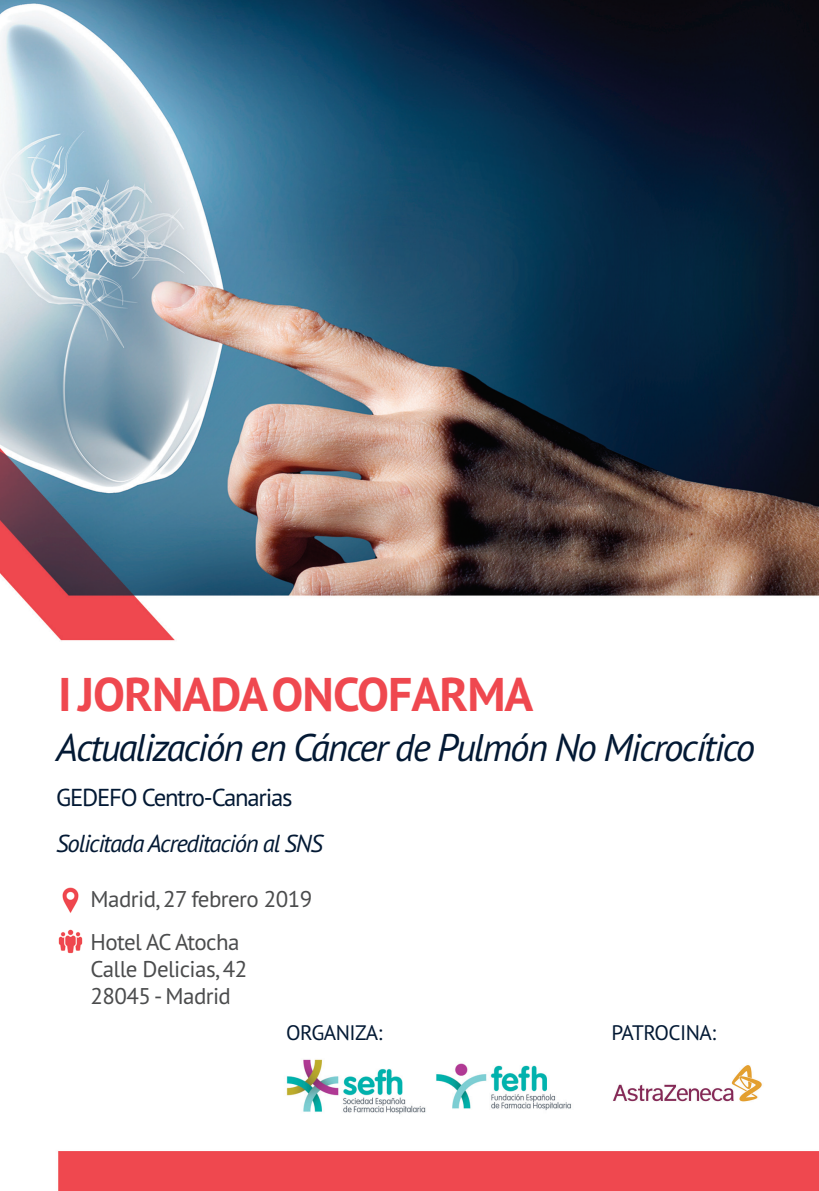
<style>
.page{position:relative;width:819px;height:1191px;background:#fff}
.page>*{position:absolute;margin:0;border:0;box-sizing:border-box;transform-origin:0 0}
.t1{font:700 47.25px "PT Sans";letter-spacing:-.02em;color:#ef484f}
.t2{font:italic 38.5px "PT Sans";letter-spacing:-.05em;color:#031934}
.t3{font:italic 24.5px "PT Sans";letter-spacing:-.05em;color:#031934}
.t4{font:24.5px "PT Sans";letter-spacing:-.05em;color:#031934}
.t5{font:22.75px/42.4px "PT Sans";letter-spacing:-.025em;color:#4b4c4d}
.t6{font:21px "PT Sans";letter-spacing:-.025em;color:#031934}
</style>
<div class="page">
<img style="left:0;top:0;width:819px;height:1191px">
<img style="left:56px;top:886px;width:28px;height:28px">
<img style="left:56px;top:927px;width:28px;height:28px">
<img style="left:434px;top:1048px;width:147px;height:78px">
<svg style="left:278px;top:1048px;width:156px;height:78px"></svg>
<img style="left:597px;top:1057px;width:180px;height:59px">
<h1 class="t1" style="left:58px;top:678px;width:476px">I JORNADA ONCOFARMA</h1>
<h2 class="t2" style="left:56px;top:734px;width:700px">Actualización en Cáncer de Pulmón No Microcítico</h2>
<p class="t4" style="left:56px;top:788px;width:238px">GEDEFO Centro-Canarias</p>
<p class="t3" style="left:56px;top:835px;width:268px">Solicitada Acreditación al SNS</p>
<p class="t5" style="left:91px;top:880px;width:223px">Madrid, 27 febrero 2019<br>Hotel AC Atocha</p>
<p class="t5" style="left:91px;top:957px;width:158px;line-height:27.3px">Calle Delicias, 42<br>28045 - Madrid</p>
<p class="t6" style="left:286px;top:1025px;width:98px">ORGANIZA:</p>
<p class="t6" style="left:611px;top:1025px;width:106px">PATROCINA:</p>
</div>
